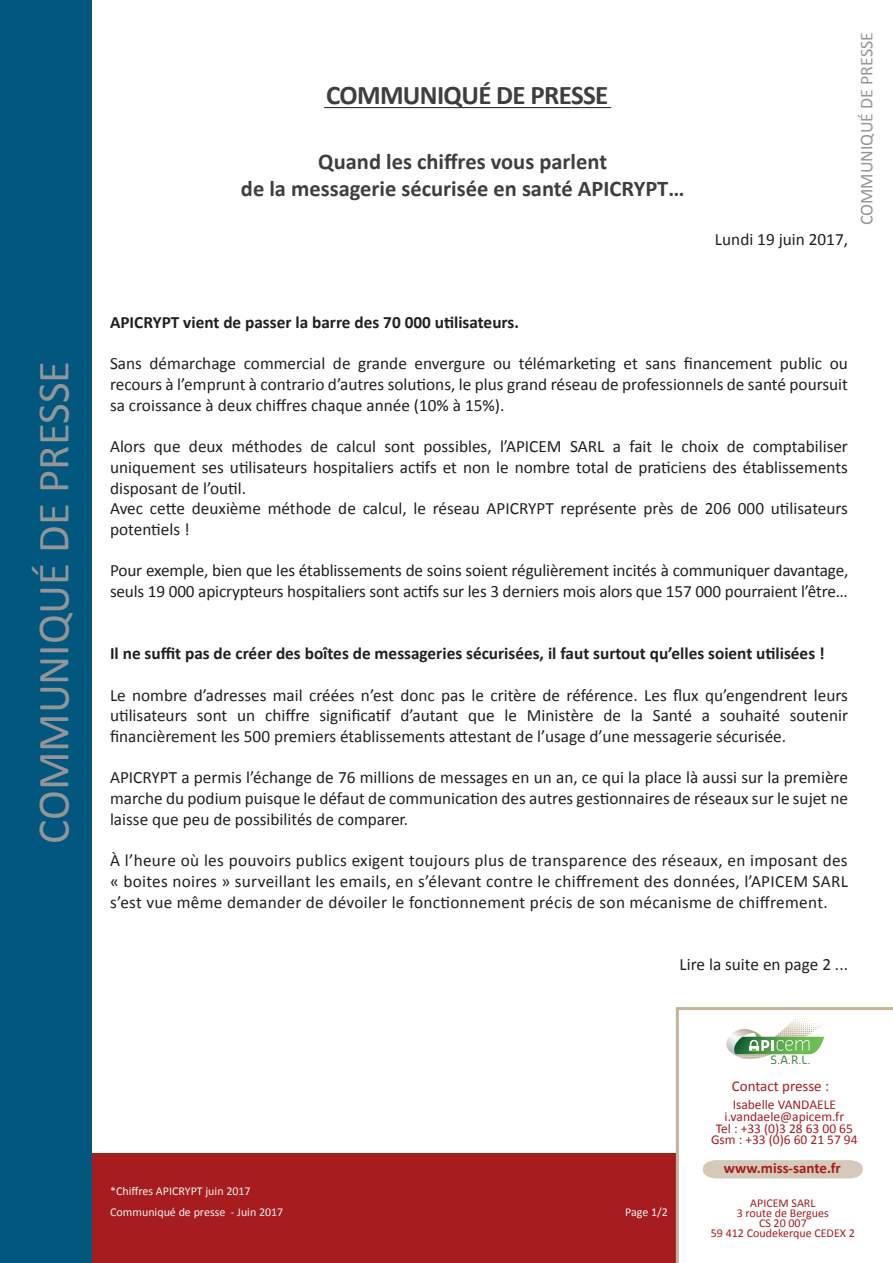
<style>
.page{position:relative;width:893px;height:1263px;background:#fff}
.page>*{position:absolute;margin:0;border:0;box-sizing:border-box;transform-origin:0 0}
.t1{font:45px "Calibri";color:#939598}
.t2{font:700 27px "Calibri";letter-spacing:-.025em;color:#3e3e3f}
.t3{font:700 22.5px/27px "Calibri";color:#3e3e3f;text-align:center}
.t4{font:18px "Calibri";color:#939598}
.t5{font:17.25px/20.7px "Calibri";color:#231f20;text-align:justify}
.t6{font:700 17.25px "Calibri";color:#231f20}
.t7{font:700 15px "Calibri";color:#a61c1f}
.t8{font:15px "Calibri";color:#a61c1f}
.t9{font:13.5px/11.7px "Calibri";color:#a61c1f;text-align:center}
.t10{font:12px "Calibri";color:#f2f3f4}
.t11{font:12px/9.9px "Calibri";color:#a61c1f;text-align:center}
.t12{font:11.25px "Sansa Soft Std";color:#3d823e}
</style>
<div class="page">
<div style="left:70px;top:1153px;width:605px;height:110px;background:#a61c1f"></div>
<div style="left:0;top:0;width:91px;height:1263px;background:#01577e"></div>
<svg style="left:676px;top:1007px;width:217px;height:256px"></svg>
<div style="left:703px;top:1160px;width:160px;height:18px;background:#d5cab9"></div>
<svg style="left:726px;top:1016px;width:99px;height:44px"></svg>
<hr style="left:324px;top:107px;width:287px;height:1px;background:#231f20">
<h1 class="t1" style="left:26px;top:844px;width:485px;rotate:-90deg">COMMUNIQUÉ DE PRESSE</h1>
<h2 class="t2" style="left:326px;top:78px;width:284px">COMMUNIQUÉ DE PRESSE</h2>
<h3 class="t3" style="left:241px;top:148px;width:445px">Quand les chiffres vous parlent<br>de la messagerie sécurisée en santé APICRYPT…</h3>
<p class="t5" style="left:715px;top:229px;width:135px">Lundi 19 juin 2017,</p>
<p class="t4" style="left:855px;top:225px;width:195px;rotate:-90deg">COMMUNIQUÉ DE PRESSE</p>
<p class="t6" style="left:110px;top:312px;width:410px">APICRYPT vient de passer la barre des 70 000 utilisateurs.</p>
<p class="t5" style="left:110px;top:353px;width:739px">Sans démarchage commercial de grande envergure ou télémarketing et sans financement public ou recours à l’emprunt à contrario d’autres solutions, le plus grand réseau de professionnels de santé poursuit sa croissance à deux chiffres chaque année (10% à 15%).</p>
<p class="t5" style="left:110px;top:436px;width:739px;text-align:left">Alors que deux méthodes de calcul sont possibles, l’APICEM SARL a fait le choix de comptabiliser uniquement ses utilisateurs hospitaliers actifs et non le nombre total de praticiens des établissements disposant de l’outil.<br>Avec cette deuxième méthode de calcul, le réseau APICRYPT représente près de 206 000 utilisateurs potentiels !</p>
<p class="t5" style="left:110px;top:560px;width:740px">Pour exemple, bien que les établissements de soins soient régulièrement incités à communiquer davantage, seuls 19 000 apicrypteurs hospitaliers sont actifs sur les 3 derniers mois alors que 157 000 pourraient l’être…</p>
<p class="t6" style="left:110px;top:643px;width:716px">Il ne suffit pas de créer des boîtes de messageries sécurisées, il faut surtout qu’elles soient utilisées !</p>
<p class="t5" style="left:110px;top:684px;width:739px">Le nombre d’adresses mail créées n’est donc pas le critère de référence. Les flux qu’engendrent leurs utilisateurs sont un chiffre significatif d’autant que le Ministère de la Santé a souhaité soutenir financièrement les 500 premiers établissements attestant de l’usage d’une messagerie sécurisée.</p>
<p class="t5" style="left:110px;top:767px;width:739px">APICRYPT a permis l’échange de 76 millions de messages en un an, ce qui la place là aussi sur la première marche du podium puisque le défaut de communication des autres gestionnaires de réseaux sur le sujet ne laisse que peu de possibilités de comparer.</p>
<p class="t5" style="left:110px;top:850px;width:739px">À l’heure où les pouvoirs publics exigent toujours plus de transparence des réseaux, en imposant des « boites noires » surveillant les emails, en s’élevant contre le chiffrement des données, l’APICEM SARL s’est vue même demander de dévoiler le fonctionnement précis de son mécanisme de chiffrement.</p>
<p class="t5" style="left:680px;top:953px;width:170px">Lire la suite en page 2 ...</p>
<p class="t12" style="left:771px;top:1053px;width:41px">S.A.R.L.</p>
<p class="t8" style="left:732px;top:1076px;width:99px">Contact presse :</p>
<p class="t9" style="left:711px;top:1099px;width:148px">Isabelle VANDAELE i.vandaele@apicem.fr<br>Tel : +33 (0)3 28 63 00 65<br>Gsm : +33 (0)6 60 21 57 94</p>
<p class="t10" style="left:110px;top:1184px;width:142px">*Chiffres APICRYPT juin 2017</p>
<p class="t10" style="left:110px;top:1204px;width:175px">Communiqué de presse - Juin 2017</p>
<p class="t10" style="left:625px;top:1204px;width:44px">Page 1/2</p>
<p class="t7" style="left:724px;top:1159px;width:118px">www.miss-sante.fr</p>
<p class="t11" style="left:711px;top:1198px;width:146px">APICEM SARL<br>3 route de Bergues<br>CS 20 007<br>59 412 Coudekerque CEDEX 2</p>
</div>
